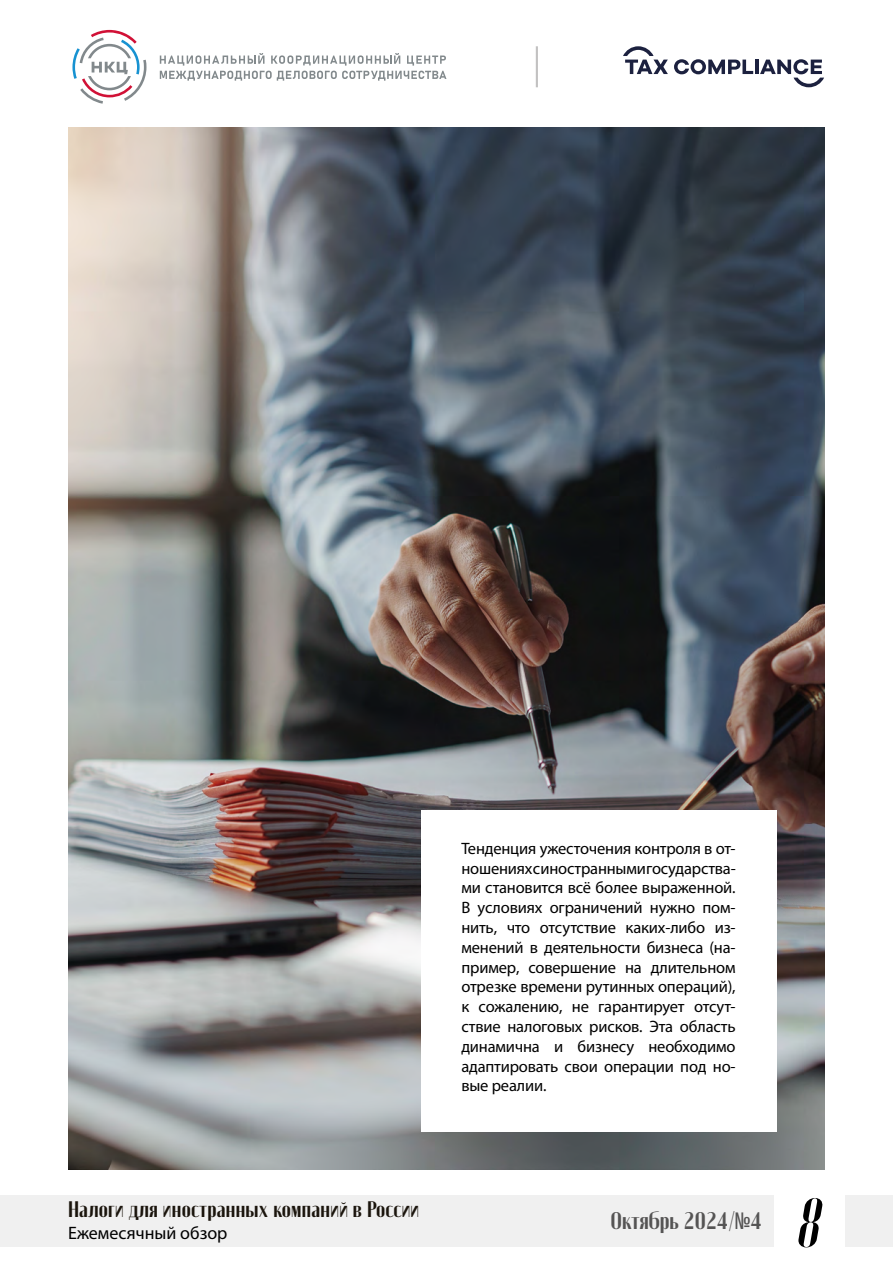
<style>
.page{position:relative;width:893px;height:1263px;background:#fff}
.page>*{position:absolute;margin:0;border:0;box-sizing:border-box;transform-origin:0 0}
.t1{font:69px "Moniqa Bold Cond Ita Display";color:#000}
.t2{font:24px "Moniqa Extra Bold Heading";letter-spacing:-.005em;color:#555454;scale:1.06 1}
.t3{font:22.5px "Moniqa Extra Bold Heading";letter-spacing:.01em;color:#1b150d;scale:1.06 1}
.t4{font:18px "Myriad Pro";color:#000}
.t5{font:16.5px/19.8px "Myriad Pro";letter-spacing:-.01em;color:#000;text-align:justify}
.s1{font-family:"Andale Mono"}
</style>
<div class="page">
<div style="left:0;top:1195px;width:774px;height:51px;background:#f0f0f0"></div>
<div style="left:845px;top:1195px;width:48px;height:51px;background:#f0f0f0"></div>
<svg style="left:72px;top:30px;width:74px;height:74px"></svg>
<svg style="left:160px;top:53px;width:286px;height:28px"></svg>
<hr style="left:536px;top:46px;width:2px;height:41px;background:#c2c1c1">
<svg style="left:623px;top:46px;width:45px;height:28px"></svg>
<svg style="left:674px;top:59px;width:79px;height:15px"></svg>
<hr style="left:755px;top:60px;width:4px;height:14px;background:#1c213f">
<svg style="left:760px;top:59px;width:64px;height:28px"></svg>
<img style="left:68px;top:128px;width:757px;height:1041px">
<div style="left:421px;top:810px;width:355px;height:321px;background:#fff"></div>
<h3 class="t3" style="left:68px;top:1198px;width:333px">Налоги для иностранных компаний в России</h3>
<p class="t4" style="left:68px;top:1222px;width:161px">Ежемесячный обзор</p>
<p class="t5" style="left:461px;top:838px;width:276px">Тенденция ужесточения контроля в от&shy;ношениях с иностранными государства&shy;ми становится всё более выраженной.<br>В условиях ограничений нужно пом&shy;нить, что отсутствие каких-либо из&shy;менений в деятельности бизнеса (на&shy;пример, совершение на длительном отрезке времени рутинных операций), к сожалению, не гарантирует отсут&shy;ствие налоговых рисков. Эта область динамична и бизнесу необходимо адаптировать свои операции под но&shy;вые реалии.</p>
<h2 class="t2" style="left:611px;top:1208px;width:144px">Октябрь 2024/<span class="s1">№</span>4</h2>
<h1 class="t1" style="left:799px;top:1188px;width:25px">8</h1>
</div>
